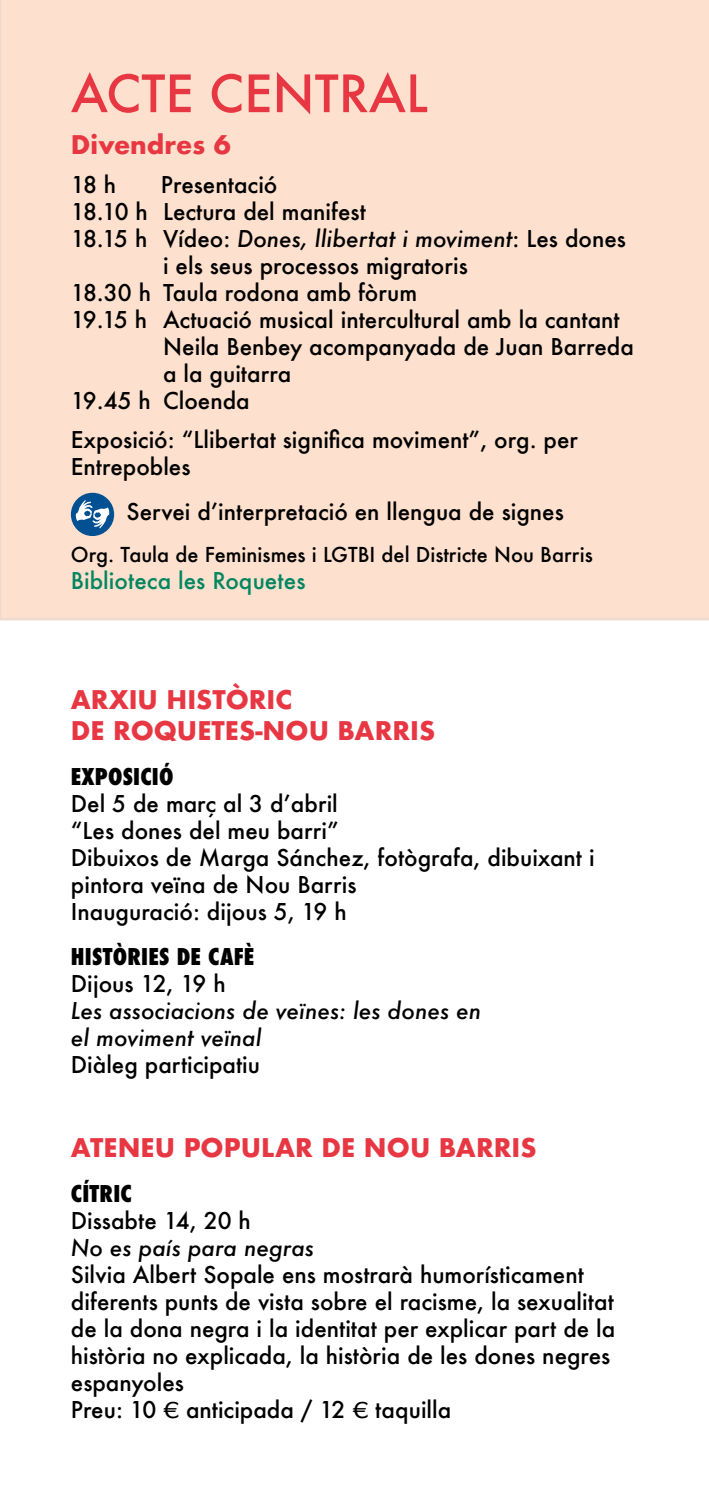
<style>
.page{position:relative;width:709px;height:1489px;background:#fff}
.page>*{position:absolute;margin:0;border:0;box-sizing:border-box;transform-origin:0 0}
.t1{font:500 50px "Futura";color:#e73743}
.t2{font:700 25px/30px "Futura";color:#e73743}
.t3{font:500 22.5px/27px "Futura";color:#000}
.t4{font:italic 500 22.5px/27px "Futura";color:#000}
.t5{font:800 condensed 22.5px "Futura";letter-spacing:.01em;color:#000}
.t6{font:500 22.5px "Futura";color:#008660}
.t7{font:500 20px "Futura";color:#000}
.s1{font-style:normal}
.s2{font-family:"Akzidenz Grotesk BQ";font-weight:400}
</style>
<div class="page">
<div style="left:0;top:0;width:709px;height:620px;background:#fde0ce"></div>
<div style="left:71px;top:493px;width:43px;height:43px;background:#005092;border-radius:50%"></div>
<svg style="left:76px;top:500px;width:33px;height:28px"></svg>
<h1 class="t1" style="left:71px;top:59px;width:359px">ACTE CENTRAL</h1>
<p class="t2" style="left:71px;top:130px;width:161px">Divendres 6</p>
<p class="t3" style="left:71px;top:171px;width:47px">18 h</p>
<p class="t3" style="left:161px;top:171px;width:118px">Presentació</p>
<p class="t3" style="left:71px;top:198px;width:296px">18.10 h Lectura del manifest</p>
<p class="t4" style="left:71px;top:225px;width:556px"><span class="s1">18.15 h Vídeo:</span> Dones, llibertat i moviment<span class="s1">: Les dones</span></p>
<p class="t3" style="left:163px;top:252px;width:306px">i els seus processos migratoris</p>
<p class="t3" style="left:71px;top:279px;width:348px">18.30 h Taula rodona amb fòrum</p>
<p class="t3" style="left:71px;top:306px;width:550px">19.15 h Actuació musical intercultural amb la cantant</p>
<p class="t3" style="left:163px;top:333px;width:472px">Neila Benbey acompanyada de Juan Barreda</p>
<p class="t3" style="left:163px;top:360px;width:130px">a la guitarra</p>
<p class="t3" style="left:71px;top:387px;width:180px">19.45 h Cloenda</p>
<p class="t3" style="left:71px;top:426px;width:508px">Exposició: “Llibertat significa moviment”, org. per<br>Entrepobles</p>
<p class="t3" style="left:126px;top:498px;width:439px">Servei dʼinterpretació en llengua de signes</p>
<p class="t7" style="left:71px;top:541px;width:523px">Org. Taula de Feminismes i LGTBI del Districte Nou Barris</p>
<p class="t6" style="left:71px;top:565px;width:236px">Biblioteca les Roquetes</p>
<p class="t2" style="left:71px;top:685px;width:366px">ARXIU HISTÒRIC<br>DE ROQUETES-NOU BARRIS</p>
<p class="t5" style="left:71px;top:760px;width:104px">EXPOSICIÓ</p>
<p class="t3" style="left:71px;top:789px;width:525px">Del 5 de març al 3 d’abril<br>“Les dones del meu barri”<br>Dibuixos de Marga Sánchez, fotògrafa, dibuixant i pintora veïna de Nou Barris<br>Inauguració: dijous 5, 19 h</p>
<p class="t5" style="left:71px;top:940px;width:185px">HISTÒRIES DE CAFÈ</p>
<p class="t3" style="left:71px;top:969px;width:156px">Dijous 12, 19 h</p>
<p class="t4" style="left:71px;top:996px;width:412px">Les associacions de veïnes: les dones en el moviment veïnal</p>
<p class="t3" style="left:71px;top:1050px;width:191px">Diàleg participatiu</p>
<p class="t2" style="left:71px;top:1132px;width:467px">ATENEU POPULAR DE NOU BARRIS</p>
<p class="t5" style="left:71px;top:1177px;width:62px">CÍTRIC</p>
<p class="t3" style="left:71px;top:1206px;width:181px">Dissabte 14, 20 h</p>
<p class="t4" style="left:71px;top:1233px;width:245px">No es país para negras</p>
<p class="t3" style="left:71px;top:1260px;width:546px">Silvia Albert Sopale ens mostrarà humorísticament diferents punts de vista sobre el racisme, la sexualitat de la dona negra i la identitat per explicar part de la història no explicada, la història de les dones negres espanyoles<br>Preu: 10 <span class="s2">€</span> anticipada / 12 <span class="s2">€</span> taquilla</p>
</div>
